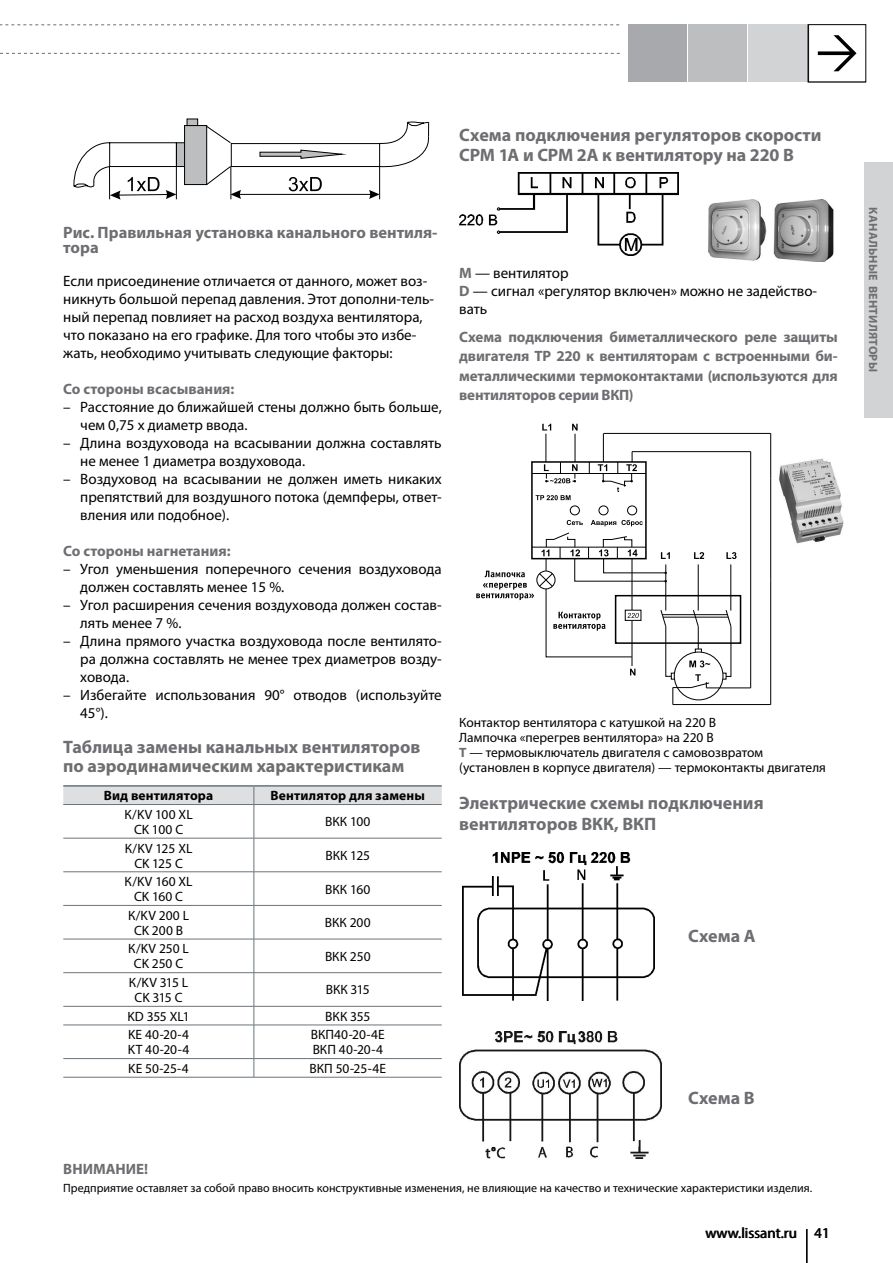
<style>
.page{position:relative;width:893px;height:1263px;background:#fff}
.page>*{position:absolute;margin:0;border:0;box-sizing:border-box;transform-origin:0 0}
.t1{font:700 18px/19.5px "Myriad Pro";color:#6d6e71}
.t2{font:700 16.5px/15.8px "Myriad Pro";color:#6d6e71}
.t3{font:15px/18px "Myriad Pro";color:#000}
.t4{font:700 15px/19.5px "Myriad Pro";letter-spacing:-.01em;color:#6d6e71;text-align:justify}
.t5{font:13.5px/15px "Myriad Pro";color:#000;text-align:center}
.t6{font:700 13.5px "Myriad Pro";letter-spacing:.01em;color:#000}
.t7{font:13.5px/15px "Myriad Pro";letter-spacing:-.05em;color:#000;text-align:center}
.t8{font:12px "Myriad Pro";color:#000}
.t9{font:700 12px "Myriad Pro";letter-spacing:.02em;color:#6d6e71}
.s1{font-weight:700;color:#6d6e71}
</style>
<div class="page">
<svg style="left:0;top:24px;width:619px;height:1px"></svg>
<div style="left:864px;top:162px;width:29px;height:255px;background:#d1d3d4"></div>
<hr style="left:806px;top:1229px;width:1px;height:34px;background:#000">
<svg style="left:0;top:53px;width:620px;height:1px"></svg>
<div style="left:808px;top:24px;width:58px;height:58px;border:1px solid #000"></div>
<svg style="left:817px;top:35px;width:39px;height:36px"></svg>
<hr style="left:807px;top:1229px;width:1px;height:34px;background:#000">
<div style="left:629px;top:24px;width:58px;height:58px;background:#a7a9ac"></div>
<div style="left:689px;top:24px;width:57px;height:58px;background:#bcbec0"></div>
<div style="left:749px;top:24px;width:57px;height:58px;background:#d1d3d4"></div>
<svg style="left:73px;top:121px;width:357px;height:79px"></svg>
<hr style="left:63px;top:804px;width:191px;height:1px;background:#6a747b">
<hr style="left:254px;top:805px;width:1px;height:33px;background:#6a747b">
<hr style="left:254px;top:804px;width:188px;height:1px;background:#6a747b">
<hr style="left:63px;top:1077px;width:191px;height:1px;background:#6a747b">
<hr style="left:254px;top:1077px;width:188px;height:1px;background:#6a747b">
<hr style="left:63px;top:838px;width:191px;height:1px;background:#6a747b">
<hr style="left:63px;top:785px;width:191px;height:2px;background:#6a747b">
<hr style="left:254px;top:785px;width:188px;height:2px;background:#6a747b">
<div style="left:63px;top:786px;width:379px;height:18px;background:#dedfe0"></div>
<hr style="left:254px;top:838px;width:1px;height:33px;background:#6a747b">
<hr style="left:254px;top:838px;width:188px;height:1px;background:#6a747b">
<hr style="left:63px;top:871px;width:191px;height:1px;background:#6a747b">
<hr style="left:254px;top:872px;width:1px;height:33px;background:#6a747b">
<hr style="left:254px;top:871px;width:188px;height:1px;background:#6a747b">
<hr style="left:63px;top:905px;width:191px;height:1px;background:#6a747b">
<hr style="left:254px;top:905px;width:1px;height:34px;background:#6a747b">
<hr style="left:254px;top:905px;width:188px;height:1px;background:#6a747b">
<hr style="left:63px;top:939px;width:191px;height:1px;background:#6a747b">
<hr style="left:254px;top:939px;width:1px;height:33px;background:#6a747b">
<hr style="left:254px;top:939px;width:188px;height:1px;background:#6a747b">
<hr style="left:63px;top:972px;width:191px;height:1px;background:#6a747b">
<hr style="left:254px;top:973px;width:1px;height:33px;background:#6a747b">
<hr style="left:254px;top:972px;width:188px;height:1px;background:#6a747b">
<hr style="left:63px;top:1006px;width:191px;height:1px;background:#6a747b">
<svg style="left:254px;top:1007px;width:1px;height:18px"></svg>
<hr style="left:254px;top:1006px;width:188px;height:1px;background:#6a747b">
<hr style="left:63px;top:1025px;width:191px;height:1px;background:#6a747b">
<hr style="left:254px;top:1025px;width:1px;height:33px;background:#6a747b">
<hr style="left:254px;top:1025px;width:188px;height:1px;background:#6a747b">
<hr style="left:63px;top:1058px;width:191px;height:1px;background:#6a747b">
<svg style="left:254px;top:1059px;width:1px;height:18px"></svg>
<hr style="left:254px;top:1058px;width:188px;height:1px;background:#6a747b">
<img style="left:459px;top:172px;width:219px;height:84px">
<img style="left:709px;top:199px;width:125px;height:63px">
<img style="left:779px;top:459px;width:65px;height:85px">
<div style="left:531px;top:461px;width:116px;height:98px;border:2px solid #000"></div>
<hr style="left:532px;top:473px;width:114px;height:1px;background:#000">
<div style="left:570px;top:505px;width:10px;height:10px;border:1px solid #000;border-radius:50%"></div>
<div style="left:599px;top:505px;width:9px;height:10px;border:1px solid #000;border-radius:50%"></div>
<div style="left:627px;top:505px;width:10px;height:10px;border:1px solid #000;border-radius:50%"></div>
<svg style="left:726px;top:552px;width:11px;height:7px"></svg>
<svg style="left:536px;top:495px;width:35px;height:5px"></svg>
<svg style="left:567px;top:520px;width:16px;height:5px"></svg>
<svg style="left:591px;top:520px;width:52px;height:6px"></svg>
<div style="left:615px;top:595px;width:126px;height:49px;border:2px solid #000"></div>
<svg style="left:542px;top:424px;width:36px;height:59px"></svg>
<hr style="left:730px;top:564px;width:1px;height:46px;background:#000">
<hr style="left:662px;top:614px;width:65px;height:1px;background:#000">
<hr style="left:663px;top:617px;width:65px;height:1px;background:#000">
<svg style="left:722px;top:609px;width:9px;height:70px"></svg>
<hr style="left:673px;top:704px;width:98px;height:1px;background:#000">
<hr style="left:770px;top:581px;width:1px;height:123px;background:#000">
<hr style="left:770px;top:479px;width:1px;height:102px;background:#000">
<hr style="left:770px;top:433px;width:1px;height:46px;background:#000">
<hr style="left:603px;top:433px;width:168px;height:1px;background:#000">
<svg style="left:598px;top:434px;width:39px;height:58px"></svg>
<hr style="left:632px;top:451px;width:119px;height:1px;background:#000">
<hr style="left:750px;top:452px;width:1px;height:236px;background:#000">
<hr style="left:706px;top:688px;width:45px;height:1px;background:#000">
<svg style="left:476px;top:532px;width:234px;height:172px"></svg>
<img style="left:462px;top:853px;width:192px;height:147px">
<img style="left:460px;top:1032px;width:201px;height:126px">
<p class="t1" style="left:459px;top:125px;width:364px">Схема подключения регуляторов скорости<br>СРМ 1А и СРМ 2А к вентилятору на 220 В</p>
<p class="t2" style="left:63px;top:224px;width:376px">Рис. Правильная установка канального вентиля&shy;тора</p>
<p class="t3" style="left:63px;top:271px;width:372px">Если присоединение отличается от данного, может воз&shy;никнуть большой перепад давления. Этот дополни-тель&shy;ный перепад повлияет на расход воздуха вентилятора, что показано на его графике. Для того чтобы это избе&shy;жать, необходимо учитывать следующие факторы:</p>
<p class="t4" style="left:63px;top:378px;width:173px">Со стороны всасывания:</p>
<p class="t3" style="left:80px;top:397px;width:363px;text-indent:-17px">– Расстояние до ближайшей стены должно быть больше, чем 0,75 х диаметр ввода.</p>
<p class="t3" style="left:80px;top:433px;width:363px;text-indent:-17px">– Длина воздуховода на всасывании должна составлять не менее 1 диаметра воздуховода.</p>
<p class="t3" style="left:80px;top:469px;width:363px;text-align:justify;text-indent:-17px">– Воздуховод на всасывании не должен иметь никаких препятствий для воздушного потока (демпферы, ответ&shy;вления или подобное).</p>
<p class="t4" style="left:63px;top:540px;width:169px">Со стороны нагнетания:</p>
<p class="t3" style="left:80px;top:559px;width:363px;text-indent:-17px">– Угол уменьшения поперечного сечения воздуховода должен составлять менее 15 %.</p>
<p class="t3" style="left:80px;top:595px;width:363px;text-indent:-17px">– Угол расширения сечения воздуховода должен состав&shy;лять менее 7 %.</p>
<p class="t3" style="left:80px;top:631px;width:363px;text-align:justify;text-indent:-17px">– Длина прямого участка воздуховода после вентилято&shy;ра должна составлять не менее трех диаметров возду&shy;ховода.</p>
<p class="t3" style="left:80px;top:685px;width:363px;text-indent:-17px">– Избегайте использования 90° отводов (используйте<br>45°).</p>
<p class="t1" style="left:63px;top:736px;width:359px">Таблица замены канальных вентиляторов по аэродинамическим характеристикам</p>
<p class="t6" style="left:104px;top:787px;width:111px">Вид вентилятора</p>
<p class="t6" style="left:271px;top:787px;width:156px">Вентилятор для замены</p>
<p class="t5" style="left:124px;top:807px;width:70px">К/KV 100 XL<br>CK 100 C</p>
<p class="t5" style="left:325px;top:814px;width:47px">ВКК 100</p>
<p class="t5" style="left:125px;top:840px;width:69px">К/KV 125 XL<br>CK 125 C</p>
<p class="t5" style="left:325px;top:848px;width:46px">ВКК 125</p>
<p class="t5" style="left:125px;top:874px;width:70px">К/KV 160 XL<br>CK 160 C</p>
<p class="t5" style="left:325px;top:881px;width:47px">ВКК 160</p>
<p class="t5" style="left:128px;top:907px;width:63px">К/KV 200 L<br>CK 200 B</p>
<p class="t5" style="left:325px;top:915px;width:47px">ВКК 200</p>
<p class="t5" style="left:128px;top:941px;width:62px">К/KV 250 L<br>CK 250 C</p>
<p class="t5" style="left:325px;top:949px;width:47px">ВКК 250</p>
<p class="t7" style="left:129px;top:975px;width:61px">К/KV 315 L<br>CK 315 C</p>
<p class="t5" style="left:326px;top:982px;width:46px">ВКК 315</p>
<p class="t5" style="left:127px;top:1008px;width:64px">KD 355 XL1</p>
<p class="t5" style="left:325px;top:1008px;width:46px">ВКК 355</p>
<p class="t5" style="left:128px;top:1027px;width:63px;text-align:left">KE 40-20-4<br>KT 40-20-4</p>
<p class="t5" style="left:311px;top:1027px;width:76px;text-align:left">ВКП40-20-4Е<br>ВКП 40-20-4</p>
<p class="t5" style="left:128px;top:1061px;width:62px">KE 50-25-4</p>
<p class="t5" style="left:310px;top:1061px;width:78px">ВКП 50-25-4E</p>
<p class="t3" style="left:459px;top:263px;width:359px"><span class="s1">М</span> — вентилятор<br><span class="s1">D</span> — сигнал «регулятор включен» можно не задейство&shy;вать</p>
<p class="t4" style="left:459px;top:326px;width:380px">Схема подключения биметаллического реле защиты двигателя ТР 220 к вентиляторам с встроенными би&shy;металлическими термоконтактами (используются для вентиляторов серии ВКП)</p>
<p class="t5" style="left:459px;top:715px;width:368px;text-align:left">Контактор вентилятора с катушкой на 220 В<br>Лампочка «перегрев вентилятора» на 220 В<br><span class="s1">Т</span> — термовыключатель двигателя с самовозвратом (установлен в корпусе двигателя) — термоконтакты двигателя</p>
<p class="t1" style="left:459px;top:792px;width:306px;line-height:21px">Электрические схемы подключения вентиляторов ВКК, ВКП</p>
<p class="t1" style="left:688px;top:925px;width:69px">Схема А</p>
<p class="t1" style="left:688px;top:1087px;width:68px">Схема В</p>
<p class="t4" style="left:63px;top:1159px;width:86px">ВНИМАНИЕ!</p>
<p class="t8" style="left:63px;top:1181px;width:751px">Предприятие оставляет за собой право вносить конструктивные изменения, не влияющие на качество и технические характеристики изделия.</p>
<p class="t3" style="left:706px;top:1223px;width:125px">www.lissant.ru 41</p>
<p class="t9" style="left:881px;top:207px;width:166px;rotate:90deg">КАНАЛЬНЫЕ ВЕНТИЛЯТОРЫ</p>
</div>
